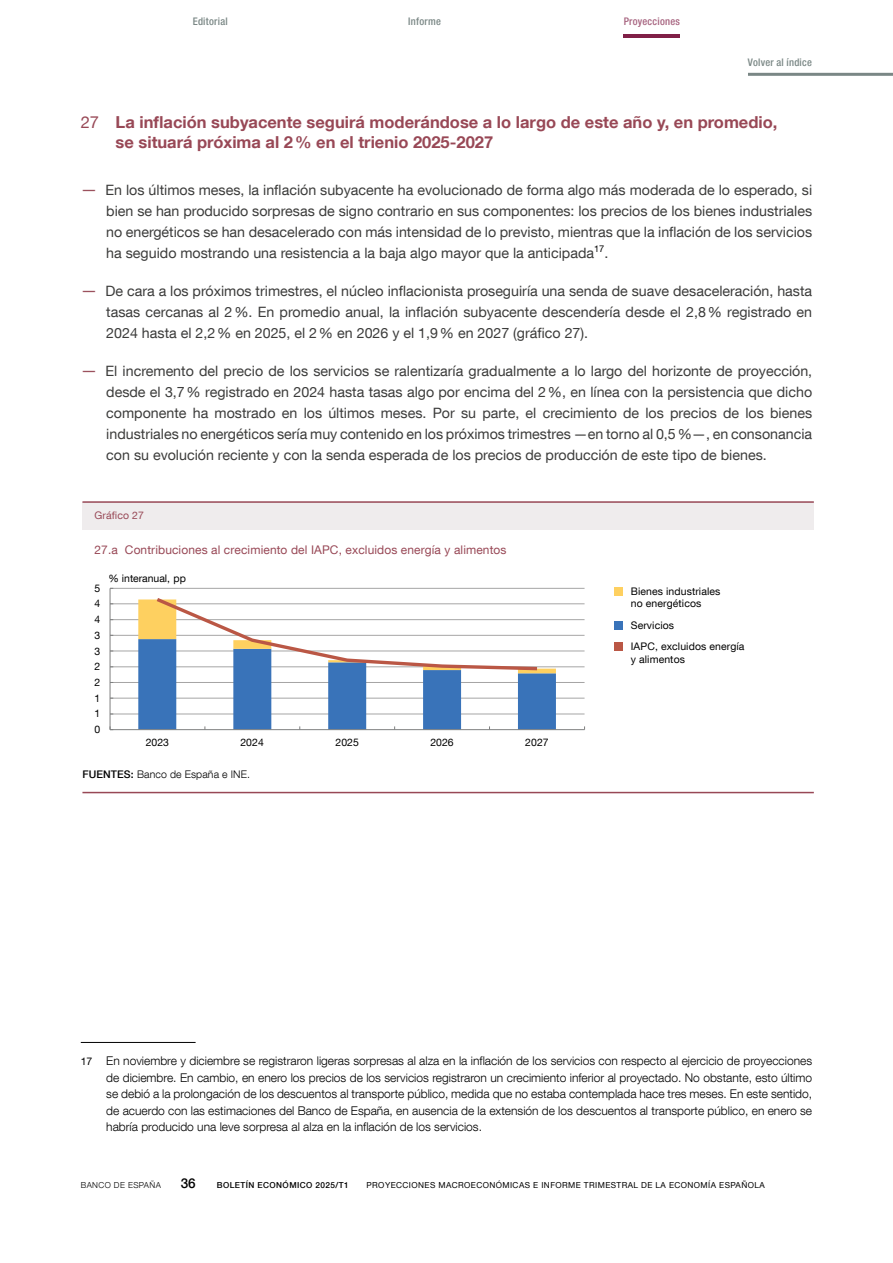
<style>
.page{position:relative;width:893px;height:1263px;background:#fff}
.page>*{position:absolute;margin:0;border:0;box-sizing:border-box;transform-origin:0 0}
.Ladillo_Ficha{font:700 16.5px/19.8px "Bd E Neue Helvetica";color:#984856}
.Texto_ficha_Bullets{font:14.25px/21px "Bd E Neue Helvetica";color:#3c3c3b;text-align:justify}
.t1{font:500 13.5px "Bd E Neue Helvetica";color:#000}
.Citas_10_fichas{font:300 12px/16.5px "Bd E Neue Helvetica";color:#000;text-align:justify}
.t2{font:12px "Bd E Neue Helvetica";letter-spacing:.01em;color:#984856}
.t3{font:10.5px/12.6px "Bd E Neue Helvetica";letter-spacing:.01em;color:#000}
.t4{font:500 condensed 10.5px "Bd E Neue Helvetica";letter-spacing:.025em;color:#7a8785}
.t5{font:300 10.5px "Bd E Neue Helvetica";letter-spacing:.01em;color:#000}
.t6{font:500 condensed 10.5px "Bd E Neue Helvetica";letter-spacing:.025em;color:#a6627e}
.t7{font:10.5px "Bd E Neue Helvetica";letter-spacing:.01em;color:#984856}
.t8{font:8.25px "Bd E Neue Helvetica";letter-spacing:.05em;color:#000}
.t9{font:500 8.25px "Bd E Neue Helvetica";letter-spacing:.05em;color:#000}
.t10{font:300 8.25px "Bd E Neue Helvetica";letter-spacing:.05em;color:#000}
.s1{font-weight:400}
.s2{font-size:16.5px;color:#9b515d}
.s3{font-weight:500}
.s4{font-weight:400;font-size:10.5px}
</style>
<div class="page">
<hr style="left:748px;top:73px;width:145px;height:3px;background:#7a8785">
<hr style="left:624px;top:34px;width:56px;height:4px;background:#801f47">
<hr style="left:81px;top:1042px;width:115px;height:1px;background:#000">
<hr style="left:82px;top:792px;width:732px;height:1px;background:#984856">
<hr style="left:110px;top:714px;width:475px;height:1px;background:#a6a5a5">
<hr style="left:110px;top:698px;width:475px;height:1px;background:#a6a5a5">
<hr style="left:110px;top:682px;width:475px;height:1px;background:#a6a5a5">
<hr style="left:110px;top:666px;width:475px;height:1px;background:#a6a5a5">
<hr style="left:110px;top:651px;width:475px;height:1px;background:#a6a5a5">
<hr style="left:110px;top:635px;width:475px;height:1px;background:#a6a5a5">
<hr style="left:110px;top:619px;width:475px;height:1px;background:#a6a5a5">
<hr style="left:110px;top:603px;width:475px;height:1px;background:#a6a5a5">
<hr style="left:110px;top:588px;width:475px;height:1px;background:#a6a5a5">
<hr style="left:110px;top:588px;width:1px;height:142px;background:#7f8080">
<hr style="left:110px;top:729px;width:475px;height:1px;background:#7f8080">
<svg style="left:138px;top:598px;width:418px;height:132px"></svg>
<div style="left:614px;top:642px;width:8px;height:9px;background:#ba5745"></div>
<div style="left:614px;top:621px;width:8px;height:9px;background:#3973b9"></div>
<div style="left:614px;top:587px;width:8px;height:8px;background:#fed060"></div>
<div style="left:82px;top:502px;width:732px;height:28px;background:#efeced"></div>
<hr style="left:82px;top:501px;width:732px;height:2px;background:#984856">
<p class="t4" style="left:193px;top:15px;width:37px">Editorial</p>
<p class="t4" style="left:408px;top:15px;width:34px">Informe</p>
<p class="t6" style="left:624px;top:15px;width:58px">Proyecciones</p>
<p class="t4" style="left:748px;top:56px;width:65px">Volver al índice</p>
<h3 class="Ladillo_Ficha" style="left:116px;top:112px;width:663px;text-indent:-35px"><span class="s1">27</span> La inflación subyacente seguirá moderándose a lo largo de este año y, en promedio, se situará próxima al 2% en el trienio 2025-2027</h3>
<p class="Texto_ficha_Bullets" style="left:106px;top:179px;width:707px;text-indent:-26px"><span class="s2">—</span> En los últimos meses, la inflación subyacente ha evolucionado de forma algo más moderada de lo esperado, si bien se han producido sorpresas de signo contrario en sus componentes: los precios de los bienes industriales no energéticos se han desacelerado con más intensidad de lo previsto, mientras que la inflación de los servicios ha seguido mostrando una resistencia a la baja algo mayor que la anticipada<sup>17</sup>.</p>
<p class="Texto_ficha_Bullets" style="left:106px;top:280px;width:707px;text-indent:-26px"><span class="s2">—</span> De cara a los próximos trimestres, el núcleo inflacionista proseguiría una senda de suave desaceleración, hasta tasas cercanas al 2%. En promedio anual, la inflación subyacente descendería desde el 2,8% registrado en 2024 hasta el 2,2% en 2025, el 2% en 2026 y el 1,9% en 2027 (gráfico 27).</p>
<p class="Texto_ficha_Bullets" style="left:106px;top:360px;width:707px;text-indent:-26px"><span class="s2">—</span> El incremento del precio de los servicios se ralentizaría gradualmente a lo largo del horizonte de proyección, desde el 3,7% registrado en 2024 hasta tasas algo por encima del 2%, en línea con la persistencia que dicho componente ha mostrado en los últimos meses. Por su parte, el crecimiento de los precios de los bienes industriales no energéticos sería muy contenido en los próximos trimestres —en torno al 0,5%—, en consonancia con su evolución reciente y con la senda esperada de los precios de producción de este tipo de bienes.</p>
<p class="t7" style="left:95px;top:509px;width:51px">Gráfico 27</p>
<p class="t2" style="left:95px;top:542px;width:413px">27.a Contribuciones al crecimiento del IAPC, excluidos energía y alimentos</p>
<p class="t3" style="left:95px;top:581px;width:7px">5</p>
<p class="t3" style="left:95px;top:597px;width:7px">4</p>
<p class="t3" style="left:95px;top:613px;width:7px">4</p>
<p class="t3" style="left:95px;top:629px;width:7px">3</p>
<p class="t3" style="left:95px;top:644px;width:7px">3</p>
<p class="t3" style="left:95px;top:660px;width:7px">2</p>
<p class="t3" style="left:95px;top:676px;width:7px">2</p>
<p class="t3" style="left:95px;top:691px;width:7px">1</p>
<p class="t3" style="left:95px;top:707px;width:7px">1</p>
<p class="t3" style="left:95px;top:723px;width:7px">0</p>
<p class="t3" style="left:108px;top:571px;width:79px">% interanual, pp</p>
<p class="t3" style="left:146px;top:736px;width:25px">2023</p>
<p class="t3" style="left:241px;top:736px;width:25px">2024</p>
<p class="t3" style="left:336px;top:736px;width:25px">2025</p>
<p class="t3" style="left:430px;top:736px;width:25px">2026</p>
<p class="t3" style="left:525px;top:736px;width:25px">2027</p>
<p class="t5" style="left:82px;top:768px;width:169px"><span class="s3">FUENTES:</span> Banco de España e INE.</p>
<p class="t3" style="left:631px;top:584px;width:91px">Bienes industriales no energéticos</p>
<p class="t3" style="left:631px;top:619px;width:45px">Servicios</p>
<p class="t3" style="left:631px;top:640px;width:115px">IAPC, excluidos energía y alimentos</p>
<p class="Citas_10_fichas" style="left:106px;top:1052px;width:707px;text-indent:-26px"><span class="s4">17</span> En noviembre y diciembre se registraron ligeras sorpresas al alza en la inflación de los servicios con respecto al ejercicio de proyecciones de diciembre. En cambio, en enero los precios de los servicios registraron un crecimiento inferior al proyectado. No obstante, esto último se debió a la prolongación de los descuentos al transporte público, medida que no estaba contemplada hace tres meses. En este sentido, de acuerdo con las estimaciones del Banco de España, en ausencia de la extensión de los descuentos al transporte público, en enero se habría producido una leve sorpresa al alza en la inflación de los servicios.</p>
<p class="t10" style="left:81px;top:1180px;width:82px">BANCO DE ESPAÑA</p>
<p class="t1" style="left:181px;top:1175px;width:16px">36</p>
<p class="t9" style="left:217px;top:1180px;width:133px">BOLETÍN ECONÓMICO 2025/T1</p>
<p class="t8" style="left:366px;top:1180px;width:400px">PROYECCIONES MACROECONÓMICAS E INFORME TRIMESTRAL DE LA ECONOMÍA ESPAÑOLA</p>
</div>
